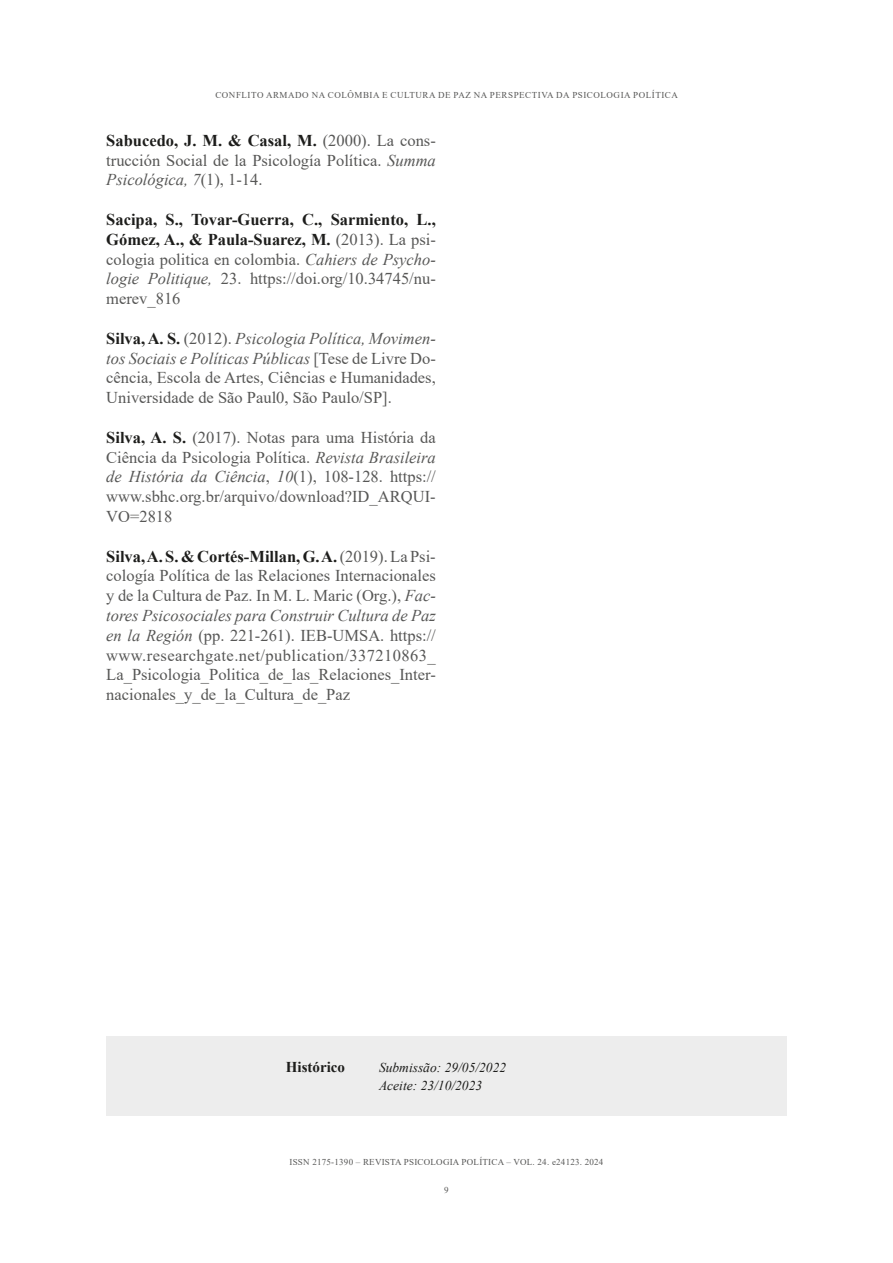
<style>
.page{position:relative;width:893px;height:1263px;background:#fff}
.page>*{position:absolute;margin:0;border:0;box-sizing:border-box;transform-origin:0 0}
.t1{font:16.5px/19.8px "Times New Roman";color:#575756;text-align:justify}
.t2{font:700 15px "Times New Roman";color:#1d1d1b}
.t3{font:italic 13.5px/18px "Times New Roman";color:#1d1d1b}
.t4{font:9px "Times New Roman";letter-spacing:.06em;color:#575756}
.t5{font:9px "Times New Roman";letter-spacing:.025em;color:#575756}
.s1{font-weight:700;color:#1d1d1b}
.s2{font-style:italic}
</style>
<div class="page">
<div style="left:106px;top:1037px;width:681px;height:79px;background:#ededed"></div>
<p class="t4" style="left:215px;top:88px;width:464px">CONFLITO ARMADO NA COLÔMBIA E CULTURA DE PAZ NA PERSPECTIVA DA PSICOLOGIA POLÍTICA</p>
<p class="t1" style="left:106px;top:130px;width:331px"><span class="s1">Sabucedo, J. M. &amp; Casal, M.</span> (2000). La cons&shy;trucción Social de la Psicología Política. <span class="s2">Summa Psicológica, 7</span>(1), 1-14.</p>
<p class="t1" style="left:106px;top:209px;width:331px"><span class="s1">Sacipa, S., Tovar-Guerra, C., Sarmiento, L., Gómez, A., &amp; Paula-Suarez, M.</span> (2013). La psi&shy;cologia politica en colombia. <span class="s2">Cahiers de Psycho&shy;logie Politique,</span> 23. https://doi.org/10.34745/nu&shy;merev_816</p>
<p class="t1" style="left:106px;top:328px;width:331px"><span class="s1">Silva, A. S.</span> (2012). <span class="s2">Psicologia Política, Movimen&shy;tos Sociais e Políticas Públicas</span> [Tese de Livre Do&shy;cência, Escola de Artes, Ciências e Humanidades, Universidade de São Paul0, São Paulo/SP].</p>
<p class="t1" style="left:106px;top:427px;width:331px"><span class="s1">Silva, A. S.</span> (2017). Notas para uma História da Ciência da Psicologia Política. <span class="s2">Revista Brasileira de História da Ciência</span>, <span class="s2">10</span>(1), 108-128. https:// www.sbhc.org.br/arquivo/download?ID_ARQUI-VO=2818</p>
<p class="t1" style="left:106px;top:546px;width:331px"><span class="s1">Silva, A. S. &amp; Cortés-Millan, G. A.</span> (2019). La Psi&shy;cología Política de las Relaciones Internacionales y de la Cultura de Paz. In M. L. Maric (Org.), <span class="s2">Fac&shy;tores Psicosociales para Construir Cultura de Paz en la Región</span> (pp. 221-261). IEB-UMSA. https:// www.researchgate.net/publication/337210863_ La_Psicologia_Politica_de_las_Relaciones_Inter&shy;nacionales_y_de_la_Cultura_de_Paz</p>
<p class="t2" style="left:286px;top:1056px;width:61px">Histórico</p>
<p class="t3" style="left:379px;top:1058px;width:129px">Submissão: 29/05/2022<br>Aceite: 23/10/2023</p>
<p class="t5" style="left:289px;top:1156px;width:315px">ISSN 2175-1390 – REVISTA PSICOLOGIA POLÍTICA – VOL. 24. e24123. 2024</p>
<p class="t4" style="left:444px;top:1184px;width:6px">9</p>
</div>
